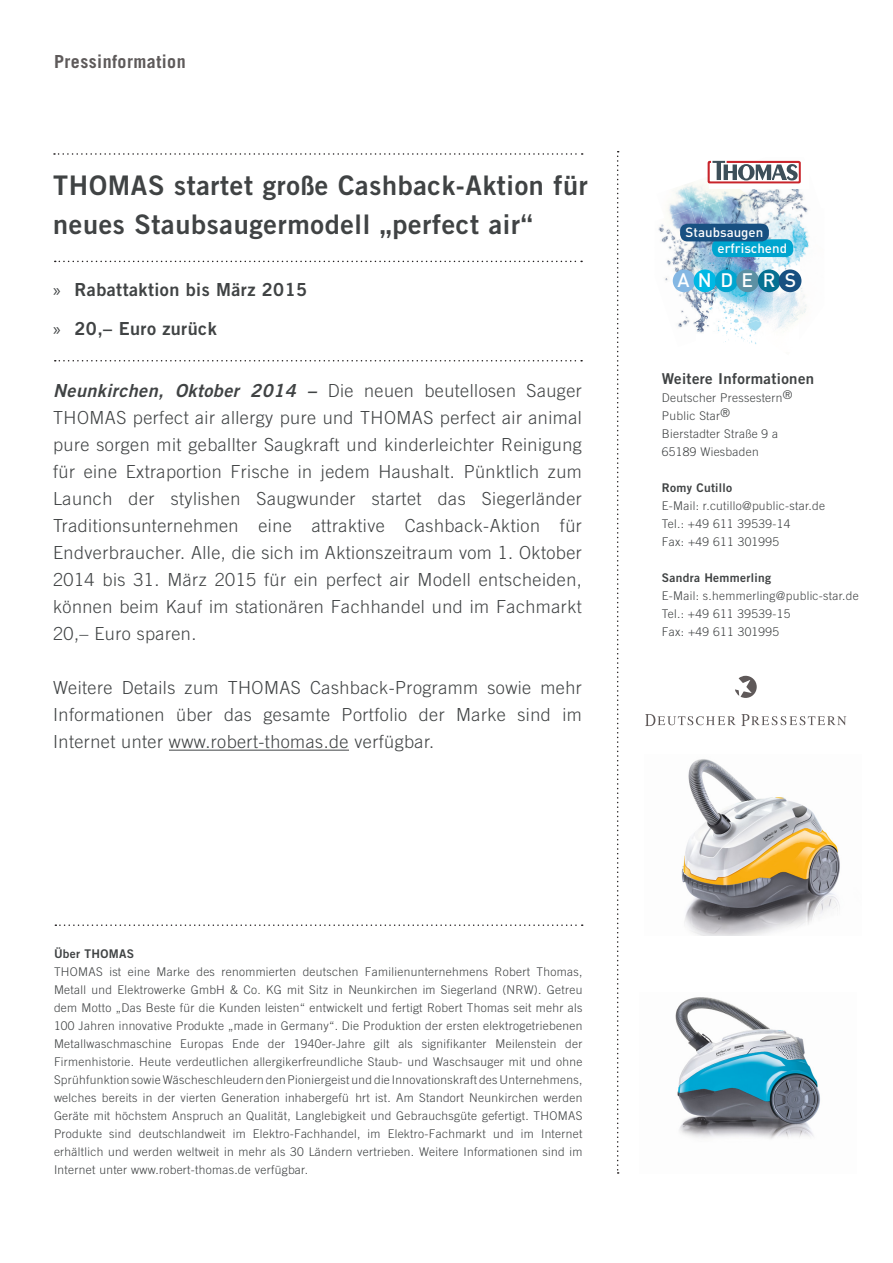
<style>
.page{position:relative;width:893px;height:1263px;background:#fff}
.page>*{position:absolute;margin:0;border:0;box-sizing:border-box;transform-origin:0 0}
.Liste{font:27px/39px "Trade Gothic LT Bold Two";letter-spacing:.025em;color:#404344}
.t1{font:500 19.35px "DIN";letter-spacing:.445em;color:#fff}
.t2{font:300 18px/27px "Trade Gothic LT";letter-spacing:.025em;color:#404344;text-align:justify}
.t3{font:18px "Trade Gothic LT Bold Two";letter-spacing:.025em;color:#404344}
.t4{font:700 18px "Trade Gothic LT";letter-spacing:.025em;color:#5e5a5a}
.t5{font:15px "Trade Gothic LT Bold Two";letter-spacing:.025em;color:#404344}
.t6{font:500 13.35px "DIN";color:#fff}
.t7{font:300 12px/18px "Trade Gothic LT";letter-spacing:.025em;color:#404344}
.t8{font:12px "Trade Gothic LT Bold Two";letter-spacing:.025em;color:#404344}
.s1{font-family:"Myriad Pro"}
.s2{font-family:"Trade Gothic LT Bold Two";font-weight:400;font-style:italic}
.s3{font-family:"Trade Gothic LT Bold Two";font-weight:400}
</style>
<div class="page">
<hr style="left:169px;top:750px;width:180px;height:1px;background:#404344">
<svg style="left:54px;top:153px;width:529px;height:2px"></svg>
<svg style="left:55px;top:261px;width:527px;height:1px"></svg>
<svg style="left:617px;top:151px;width:2px;height:1023px"></svg>
<svg style="left:55px;top:360px;width:527px;height:1px"></svg>
<img style="left:725px;top:332px;width:32px;height:12px">
<img style="left:745px;top:324px;width:15px;height:12px">
<img style="left:756px;top:315px;width:21px;height:12px">
<img style="left:777px;top:315px;width:22px;height:13px">
<img style="left:795px;top:194px;width:8px;height:5px">
<img style="left:665px;top:278px;width:13px;height:13px">
<img style="left:678px;top:316px;width:18px;height:12px">
<svg style="left:690px;top:304px;width:6px;height:15px"></svg>
<img style="left:669px;top:188px;width:14px;height:21px">
<img style="left:683px;top:176px;width:25px;height:33px">
<img style="left:658px;top:224px;width:6px;height:18px">
<img style="left:664px;top:209px;width:27px;height:33px">
<img style="left:691px;top:204px;width:6px;height:20px">
<img style="left:663px;top:242px;width:9px;height:24px">
<img style="left:672px;top:234px;width:16px;height:31px">
<img style="left:669px;top:266px;width:12px;height:14px">
<img style="left:681px;top:263px;width:3px;height:6px">
<img style="left:770px;top:195px;width:25px;height:21px">
<img style="left:789px;top:199px;width:18px;height:17px">
<img style="left:788px;top:216px;width:7px;height:5px">
<img style="left:795px;top:208px;width:13px;height:21px">
<img style="left:678px;top:288px;width:18px;height:16px">
<img style="left:704px;top:182px;width:7px;height:20px">
<img style="left:711px;top:194px;width:7px;height:8px">
<img style="left:697px;top:202px;width:21px;height:22px">
<img style="left:718px;top:194px;width:27px;height:30px">
<img style="left:745px;top:194px;width:25px;height:22px">
<img style="left:688px;top:241px;width:11px;height:21px">
<img style="left:699px;top:241px;width:15px;height:8px">
<img style="left:726px;top:216px;width:27px;height:8px">
<img style="left:753px;top:211px;width:35px;height:20px">
<svg style="left:784px;top:221px;width:11px;height:10px"></svg>
<img style="left:684px;top:262px;width:12px;height:26px">
<img style="left:767px;top:231px;width:21px;height:8px">
<img style="left:788px;top:229px;width:21px;height:20px">
<img style="left:799px;top:247px;width:10px;height:30px">
<img style="left:799px;top:278px;width:10px;height:28px">
<img style="left:803px;top:274px;width:6px;height:25px">
<img style="left:696px;top:309px;width:24px;height:24px">
<img style="left:722px;top:324px;width:22px;height:8px">
<img style="left:730px;top:318px;width:26px;height:6px">
<img style="left:696px;top:297px;width:17px;height:12px">
<img style="left:713px;top:309px;width:7px;height:5px">
<img style="left:696px;top:249px;width:103px;height:48px">
<img style="left:707px;top:297px;width:15px;height:10px">
<img style="left:722px;top:297px;width:25px;height:21px">
<img style="left:747px;top:297px;width:26px;height:24px">
<img style="left:773px;top:297px;width:26px;height:18px">
<div style="left:712px;top:239px;width:81px;height:18px;background:#00a5cf;border-radius:7px"></div>
<div style="left:680px;top:224px;width:89px;height:17px;background:#185081;border-radius:7px"></div>
<div style="left:673px;top:269px;width:22px;height:23px;background:#84b7e3;border-radius:50%"></div>
<div style="left:694px;top:269px;width:22px;height:23px;background:#00b8e4;border-radius:50%"></div>
<div style="left:715px;top:269px;width:23px;height:23px;background:#00a5cf;border-radius:50%"></div>
<div style="left:736px;top:269px;width:23px;height:23px;background:#5c90a3;border-radius:50%"></div>
<div style="left:758px;top:269px;width:23px;height:23px;background:#057192;border-radius:50%"></div>
<div style="left:779px;top:269px;width:22px;height:23px;background:#185081;border-radius:50%"></div>
<svg style="left:708px;top:161px;width:93px;height:33px"></svg>
<img style="left:675px;top:997px;width:145px;height:142px">
<svg style="left:55px;top:924px;width:528px;height:2px"></svg>
<svg style="left:735px;top:676px;width:22px;height:22px"></svg>
<svg style="left:645px;top:714px;width:201px;height:12px"></svg>
<img style="left:681px;top:759px;width:159px;height:176px">
<p class="t4" style="left:54px;top:50px;width:133px">Pressinformation</p>
<p class="Liste" style="left:53px;top:165px;width:536px">THOMAS startet große Cashback-Aktion für neues Staubsaugermodell „perfect air“</p>
<p class="t3" style="left:53px;top:279px;width:255px"><span class="s1">»</span> Rabattaktion bis März 2015</p>
<p class="t3" style="left:53px;top:317px;width:165px"><span class="s1">»</span> 20,– Euro zurück</p>
<p class="t2" style="left:53px;top:377px;width:530px"><span class="s2">Neunkirchen, Oktober 2014 –</span> Die neuen beutellosen Sauger THOMAS perfect air allergy pure und THOMAS perfect air animal pure sorgen mit geballter Saugkraft und kinderleichter Reinigung für eine Extraportion Frische in jedem Haushalt. Pünktlich zum Launch der stylishen Saugwunder startet das Siegerländer Traditionsunternehmen eine attraktive Cashback-Aktion für Endverbraucher. Alle, die sich im Aktionszeitraum vom 1. Oktober 2014 bis 31. März 2015 für ein perfect air Modell entscheiden, können beim Kauf im stationären Fachhandel und im Fachmarkt 20,– Euro sparen.</p>
<p class="t2" style="left:53px;top:674px;width:530px">Weitere Details zum THOMAS Cashback-Programm sowie mehr Informationen über das gesamte Portfolio der Marke sind im Internet unter www.robert-thomas.de verfügbar.</p>
<p class="t6" style="left:686px;top:224px;width:79px">Staubsaugen</p>
<p class="t1" style="left:678px;top:268px;width:120px">ANDERS</p>
<p class="t6" style="left:718px;top:239px;width:71px">erfrischend</p>
<p class="t5" style="left:662px;top:369px;width:154px">Weitere Informationen</p>
<p class="t7" style="left:662px;top:388px;width:132px">Deutscher Pressestern®<br>Public Star®</p>
<p class="t7" style="left:662px;top:424px;width:118px">Bierstadter Straße 9 a<br>65189 Wiesbaden</p>
<p class="t7" style="left:662px;top:478px;width:165px"><span class="s3">Romy Cutillo<br></span>E-Mail: r.cutillo@public-star.de</p>
<p class="t7" style="left:662px;top:514px;width:130px">Tel.: +49 611 39539-14<br>Fax: +49 611 301995</p>
<p class="t7" style="left:662px;top:568px;width:198px"><span class="s3">Sandra Hemmerling<br></span>E-Mail: s.hemmerling@public-star.de</p>
<p class="t7" style="left:662px;top:604px;width:130px">Tel.: +49 611 39539-15<br>Fax: +49 611 301995</p>
<p class="t8" style="left:54px;top:946px;width:81px">Über THOMAS</p>
<p class="t7" style="left:54px;top:962px;width:530px;text-align:justify">THOMAS ist eine Marke des renommierten deutschen Familienunternehmens Robert Thomas, Metall und Elektrowerke GmbH &amp; Co. KG mit Sitz in Neunkirchen im Siegerland (NRW). Getreu dem Motto „Das Beste für die Kunden leisten“ entwickelt und fertigt Robert Thomas seit mehr als 100 Jahren innovative Produkte „made in Germany“. Die Produktion der ersten elektrogetriebenen Metallwaschmaschine Europas Ende der 1940er-Jahre gilt als signifikanter Meilenstein der Firmenhistorie. Heute verdeutlichen allergikerfreundliche Staub- und Waschsauger mit und ohne Sprühfunktion sowie Wäscheschleudern den Pioniergeist und die Innovationskraft des Unternehmens, welches bereits in der vierten Generation inhabergefü̈hrt ist. Am Standort Neunkirchen werden Geräte mit höchstem Anspruch an Qualität, Langlebigkeit und Gebrauchsgüte gefertigt. THOMAS Produkte sind deutschlandweit im Elektro-Fachhandel, im Elektro-Fachmarkt und im Internet erhältlich und werden weltweit in mehr als 30 Ländern vertrieben. Weitere Informationen sind im Internet unter www.robert-thomas.de verfügbar.</p>
</div>
